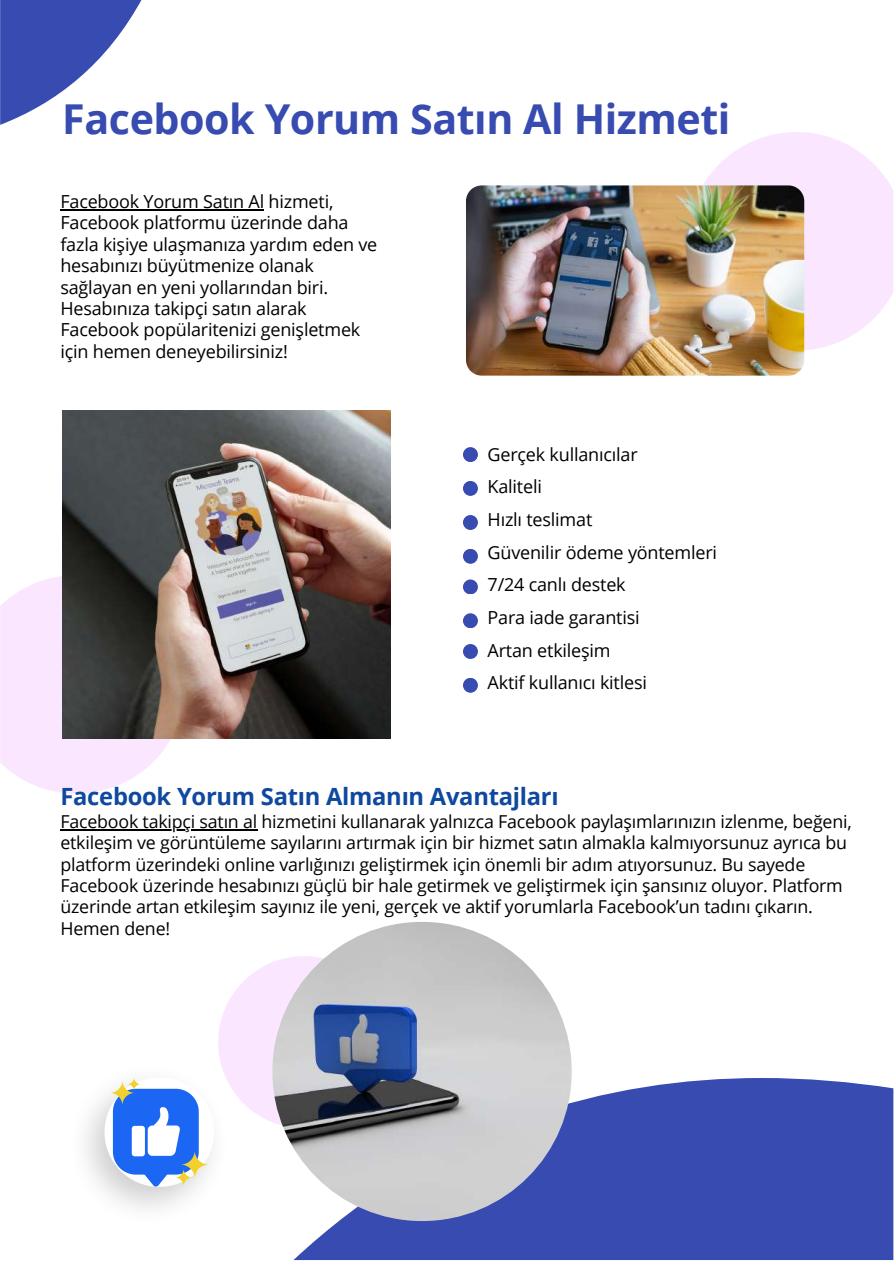
<style>
.page{position:relative;width:894px;height:1264px;background:#fff}
.page>*{position:absolute;margin:0;border:0;box-sizing:border-box;transform-origin:0 0}
.t1{font:700 41.25px "Open Sans";letter-spacing:-.01em;color:#374bb0}
.t2{font:700 23.7px "Open Sans";letter-spacing:-.01em;color:#0e489f}
.t3{font:18px/21.3px "Open Sans";letter-spacing:-.01em;color:#000}
.t4{font:17.85px/21.3px "Open Sans";letter-spacing:-.01em;color:#000}
</style>
<div class="page">
<svg style="left:293px;top:1077px;width:600px;height:182px;background:#4558b5"></svg>
<svg style="left:0;top:0;width:142px;height:125px"></svg>
<svg style="left:703px;top:132px;width:190px;height:218px;fill:#fae7ff"></svg>
<svg style="left:0;top:576px;width:186px;height:217px;fill:#fae7ff"></svg>
<svg style="left:218px;top:956px;width:104px;height:171px;fill:#fae7ff"></svg>
<img style="left:85px;top:1057px;width:151px;height:151px">
<img style="left:466px;top:185px;width:338px;height:190px;border-radius:16px">
<img style="left:62px;top:410px;width:328px;height:328px">
<img style="left:272px;top:921px;width:299px;height:299px;border-radius:50%">
<div style="left:463px;top:447px;width:15px;height:15px;background:#374bb0;border-radius:50%"></div>
<div style="left:463px;top:515px;width:15px;height:15px;background:#374bb0;border-radius:50%"></div>
<div style="left:463px;top:579px;width:15px;height:15px;background:#374bb0;border-radius:50%"></div>
<div style="left:463px;top:644px;width:15px;height:15px;background:#374bb0;border-radius:50%"></div>
<div style="left:463px;top:481px;width:15px;height:15px;background:#374bb0;border-radius:50%"></div>
<div style="left:463px;top:549px;width:15px;height:15px;background:#374bb0;border-radius:50%"></div>
<div style="left:463px;top:613px;width:15px;height:15px;background:#374bb0;border-radius:50%"></div>
<div style="left:463px;top:677px;width:15px;height:15px;background:#374bb0;border-radius:50%"></div>
<svg style="left:104px;top:1077px;width:110px;height:109px"></svg>
<svg style="left:110px;top:1080px;width:25px;height:25px"></svg>
<svg style="left:175px;top:1168px;width:17px;height:18px"></svg>
<svg style="left:180px;top:1150px;width:29px;height:28px"></svg>
<svg style="left:127px;top:1077px;width:14px;height:13px"></svg>
<hr style="left:60px;top:209px;width:204px;height:1px;background:#000">
<hr style="left:60px;top:829px;width:193px;height:1px;background:#000">
<h1 class="t1" style="left:62px;top:90px;width:669px">Facebook Yorum Satın Al Hizmeti</h1>
<p class="t3" style="left:60px;top:190px;width:318px">Facebook Yorum Satın Al hizmeti, Facebook platformu üzerinde daha fazla kişiye ulaşmanıza yardım eden ve hesabınızı büyütmenize olanak sağlayan en yeni yollarından biri.<br>Hesabınıza takipçi satın alarak Facebook popülaritenizi genişletmek için hemen deneyebilirsiniz!</p>
<p class="t3" style="left:487px;top:437px;width:231px;line-height:32.7px">Gerçek kullanıcılar<br>Kaliteli<br>Hızlı teslimat<br>Güvenilir ödeme yöntemleri<br>7/24 canlı destek<br>Para iade garantisi<br>Artan etkileşim<br>Aktif kullanıcı kitlesi</p>
<h2 class="t2" style="left:60px;top:780px;width:499px">Facebook Yorum Satın Almanın Avantajları</h2>
<p class="t4" style="left:60px;top:810px;width:792px">Facebook takipçi satın al hizmetini kullanarak yalnızca Facebook paylaşımlarınızın izlenme, beğeni, etkileşim ve görüntüleme sayılarını artırmak için bir hizmet satın almakla kalmıyorsunuz ayrıca bu platform üzerindeki online varlığınızı geliştirmek için önemli bir adım atıyorsunuz. Bu sayede Facebook üzerinde hesabınızı güçlü bir hale getirmek ve geliştirmek için şansınız oluyor. Platform üzerinde artan etkileşim sayınız ile yeni, gerçek ve aktif yorumlarla Facebook’un tadını çıkarın.<br>Hemen dene!</p>
</div>
